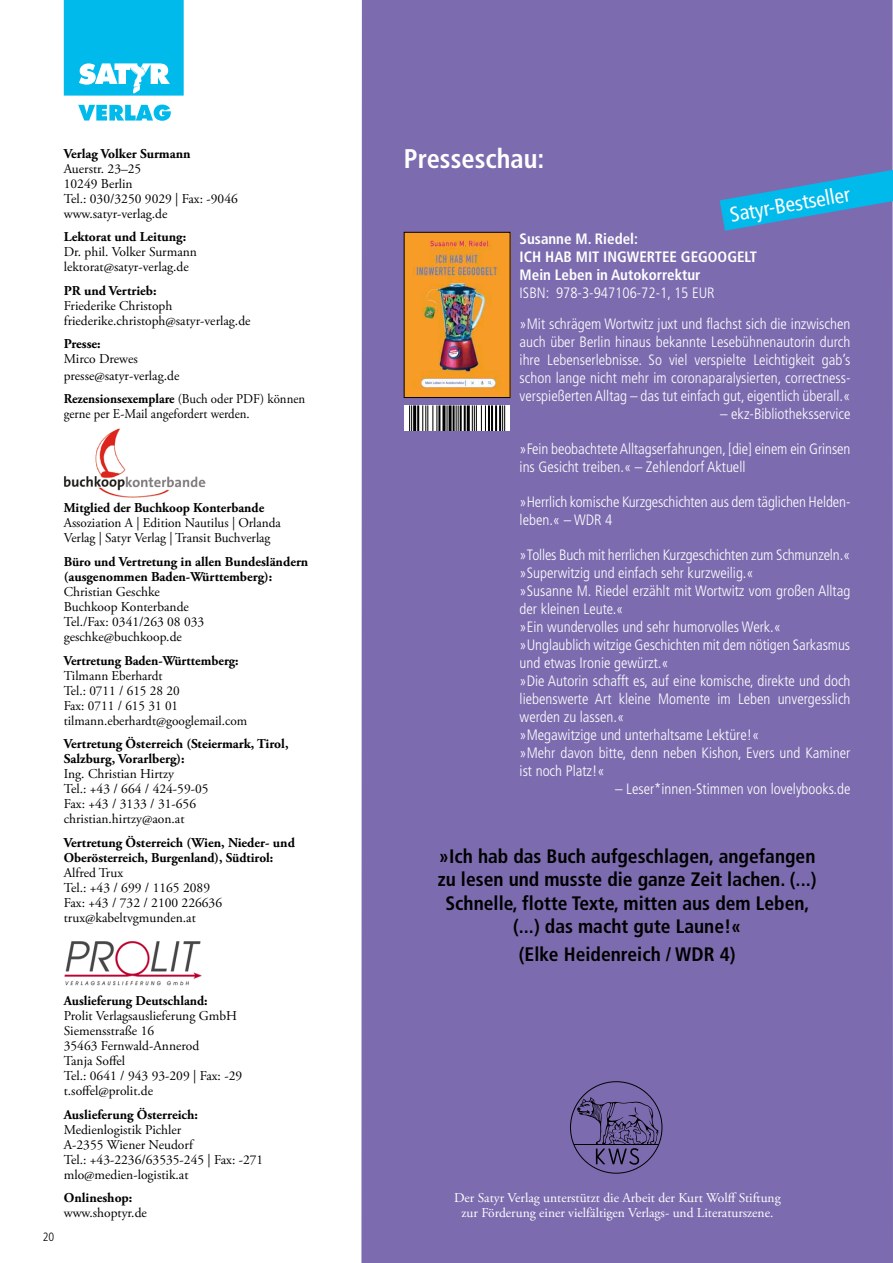
<style>
.page{position:relative;width:893px;height:1263px;background:#fff}
.page>*{position:absolute;margin:0;border:0;box-sizing:border-box;transform-origin:0 0}
.t1{font:700 condensed 27px "Frutiger";color:#fff}
.t2{font:condensed 21px "Frutiger";color:#fff}
.t3{font:700 condensed 19.5px/23.4px "Frutiger";color:#000;text-align:center}
.t4{font:300 condensed 15px/18px "Frutiger";color:#fff}
.t5{font:700 condensed 15px/18px "Frutiger";color:#fff}
.t6{font:13.5px/15px "Adobe Garamond Pro";color:#000}
.t7{font:700 13.5px/15px "Adobe Garamond Pro";color:#000}
.t8{font:13.5px/15px "Adobe Garamond Pro";color:#fff;text-align:center}
.t9{font:13.5px/15px "Adobe Garamond Pro";color:#000;scale:.95 1}
.t10{font:300 condensed 12px "Frutiger";color:#000}
.s1{font-weight:700}
</style>
<div class="page">
<div style="left:361px;top:0;width:532px;height:1263px;background:#7c6caf"></div>
<svg style="left:64px;top:0;width:120px;height:96px;background:#1dc2ee"></svg>
<svg style="left:78px;top:105px;width:93px;height:16px"></svg>
<svg style="left:570px;top:1081px;width:92px;height:93px"></svg>
<img style="left:64px;top:428px;width:142px;height:70px">
<img style="left:64px;top:941px;width:138px;height:45px">
<img style="left:406px;top:234px;width:102px;height:162px">
<div style="left:404px;top:232px;width:106px;height:166px;border:1px solid #000"></div>
<svg style="left:720px;top:170px;width:173px;height:61px"></svg>
<div style="left:404px;top:405px;width:105px;height:26px;background:linear-gradient(to bottom,#fff,#fff)"></div>
<svg style="left:404px;top:405px;width:98px;height:26px"></svg>
<svg style="left:409px;top:405px;width:3px;height:26px"></svg>
<hr style="left:413px;top:405px;width:3px;height:26px;background:#000">
<hr style="left:417px;top:405px;width:2px;height:26px;background:#000">
<svg style="left:422px;top:405px;width:15px;height:26px"></svg>
<hr style="left:438px;top:405px;width:2px;height:26px;background:#000">
<svg style="left:442px;top:405px;width:4px;height:26px"></svg>
<hr style="left:446px;top:405px;width:2px;height:26px;background:#000">
<svg style="left:448px;top:405px;width:4px;height:26px"></svg>
<hr style="left:453px;top:405px;width:2px;height:26px;background:#000">
<svg style="left:456px;top:405px;width:3px;height:26px"></svg>
<hr style="left:460px;top:405px;width:2px;height:26px;background:#000">
<hr style="left:464px;top:405px;width:2px;height:26px;background:#000">
<hr style="left:467px;top:405px;width:3px;height:26px;background:#000">
<svg style="left:472px;top:405px;width:14px;height:26px"></svg>
<hr style="left:488px;top:405px;width:2px;height:26px;background:#000">
<hr style="left:491px;top:405px;width:2px;height:26px;background:#000">
<hr style="left:495px;top:405px;width:2px;height:26px;background:#000">
<hr style="left:499px;top:405px;width:2px;height:26px;background:#000">
<svg style="left:502px;top:405px;width:3px;height:26px"></svg>
<p class="t7" style="left:64px;top:146px;width:128px">Verlag Volker Surmann</p>
<p class="t6" style="left:64px;top:162px;width:176px">Auerstr. 23–25<br>10249 Berlin<br>Tel.: 030/3250 9029 | Fax: -9046 www.satyr-verlag.de</p>
<p class="t7" style="left:64px;top:230px;width:124px">Lektorat und Leitung:</p>
<p class="t6" style="left:64px;top:245px;width:135px">Dr. phil. Volker Surmann lektorat@satyr-verlag.de</p>
<p class="t7" style="left:64px;top:283px;width:94px">PR und Vertrieb:</p>
<p class="t6" style="left:64px;top:299px;width:188px">Friederike Christoph friederike.christoph@satyr-verlag.de</p>
<p class="t7" style="left:64px;top:337px;width:38px">Presse:</p>
<p class="t6" style="left:64px;top:351px;width:117px;line-height:16.5px">Mirco Drewes presse@satyr-verlag.de</p>
<p class="t9" style="left:64px;top:392px;width:256px"><span class="s1">Rezensionsexemplare</span> (Buch oder PDF) können gerne per E-Mail angefordert werden.</p>
<p class="t7" style="left:64px;top:501px;width:202px">Mitglied der Buchkoop Konterbande</p>
<p class="t6" style="left:64px;top:516px;width:219px">Assoziation A | Edition Nautilus | Orlanda<br>Verlag | Satyr Verlag | Transit Buchverlag</p>
<p class="t7" style="left:64px;top:554px;width:246px">Büro und Vertretung in allen Bundesländern (ausgenommen Baden-Württemberg):</p>
<p class="t6" style="left:64px;top:585px;width:142px">Christian Geschke<br>Buchkoop Konterbande<br>Tel./Fax: 0341/263 08 033 geschke@buchkoop.de</p>
<p class="t7" style="left:64px;top:653px;width:176px">Vertretung Baden-Württemberg:</p>
<p class="t6" style="left:64px;top:668px;width:185px">Tilmann Eberhardt<br>Tel.: 0711 / 615 28 20<br>Fax: 0711 / 615 31 01 tilmann.eberhardt@googlemail.com</p>
<p class="t7" style="left:64px;top:736px;width:226px">Vertretung Österreich (Steiermark, Tirol,<br>Salzburg, Vorarlberg):</p>
<p class="t6" style="left:64px;top:767px;width:146px">Ing. Christian Hirtzy<br>Tel.: +43 / 664 / 424-59-05<br>Fax: +43 / 3133 / 31-656 christian.hirtzy@aon.at</p>
<p class="t7" style="left:64px;top:835px;width:233px">Vertretung Österreich (Wien, Nieder- und<br>Oberösterreich, Burgenland), Südtirol:</p>
<p class="t6" style="left:64px;top:865px;width:160px">Alfred Trux<br>Tel.: +43 / 699 / 1165 2089<br>Fax: +43 / 732 / 2100 226636 trux@kabeltvgmunden.at</p>
<p class="t10" style="left:43px;top:1230px;width:13px">20</p>
<p class="t7" style="left:64px;top:993px;width:145px">Auslieferung Deutschland:</p>
<p class="t6" style="left:64px;top:1009px;width:180px">Prolit Verlagsauslieferung GmbH<br>Siemensstraße 16<br>35463 Fernwald-Annerod<br>Tanja Soffel<br>Tel.: 0641 / 943 93-209 | Fax: -29 t.soffel@prolit.de</p>
<p class="t7" style="left:64px;top:1107px;width:136px">Auslieferung Österreich:</p>
<p class="t6" style="left:64px;top:1122px;width:201px">Medienlogistik Pichler<br>A-2355 Wiener Neudorf<br>Tel.: +43-2236/63535-245 | Fax: -271 mlo@medien-logistik.at</p>
<p class="t7" style="left:64px;top:1190px;width:70px">Onlineshop:</p>
<p class="t6" style="left:64px;top:1206px;width:85px">www.shoptyr.de</p>
<h1 class="t1" style="left:404px;top:143px;width:142px">Presseschau:</h1>
<h2 class="t2" style="left:728px;top:203px;width:123px;rotate:-10deg">Satyr-Bestseller</h2>
<p class="t5" style="left:520px;top:230px;width:239px">Susanne M. Riedel:<br>ICH HAB MIT INGWERTEE GEGOOGELT<br>Mein Leben in Autokorrektur</p>
<p class="t4" style="left:520px;top:278px;width:332px;line-height:30.8px">ISBN: 978-3-947106-72-1, 15 EUR<br>»Mit schrägem Wortwitz juxt und flachst sich die inzwischen</p>
<p class="t4" style="left:520px;top:333px;width:332px;text-align:justify">auch über Berlin hinaus bekannte Lesebühnenautorin durch ihre Lebenserlebnisse. So viel verspielte Leichtigkeit gab’s schon lange nicht mehr im coronaparalysierten, correctness&shy;verspießerten Alltag – das tut einfach gut, eigentlich überall.«</p>
<p class="t4" style="left:720px;top:405px;width:132px">– ekz-Bibliotheksservice</p>
<p class="t4" style="left:520px;top:440px;width:332px">»Fein beobachtete Alltagserfahrungen, [die] einem ein Grinsen ins Gesicht treiben.« – Zehlendorf Aktuell</p>
<p class="t4" style="left:520px;top:493px;width:331px">»Herrlich komische Kurzgeschichten aus dem täglichen Helden&shy;leben.« – WDR 4</p>
<p class="t4" style="left:520px;top:546px;width:332px">»Tolles Buch mit herrlichen Kurzgeschichten zum Schmunzeln.« »Superwitzig und einfach sehr kurzweilig.«<br>»Susanne M. Riedel erzählt mit Wortwitz vom großen Alltag der kleinen Leute.«<br>»Ein wundervolles und sehr humorvolles Werk.« »Unglaublich witzige Geschichten mit dem nötigen Sarkasmus und etwas Ironie gewürzt.«<br>»Die Autorin schafft es, auf eine komische, direkte und doch liebenswerte Art kleine Momente im Leben unvergesslich werden zu lassen.«<br>»Megawitzige und unterhaltsame Lektüre!«<br>»Mehr davon bitte, denn neben Kishon, Evers und Kaminer ist noch Platz!«</p>
<p class="t4" style="left:615px;top:780px;width:237px">– Leser*innen-Stimmen von lovelybooks.de</p>
<h3 class="t3" style="left:438px;top:844px;width:380px">»Ich hab das Buch aufgeschlagen, angefangen zu lesen und musste die ganze Zeit lachen. (...)<br>Schnelle, flotte Texte, mitten aus dem Leben, (...) das macht gute Laune!«</h3>
<h3 class="t3" style="left:519px;top:942px;width:218px">(Elke Heidenreich / WDR 4)</h3>
<p class="t8" style="left:454px;top:1190px;width:328px">Der Satyr Verlag unterstützt die Arbeit der Kurt Wolff Stiftung zur Förderung einer vielfältigen Verlags- und Literaturszene.</p>
</div>
